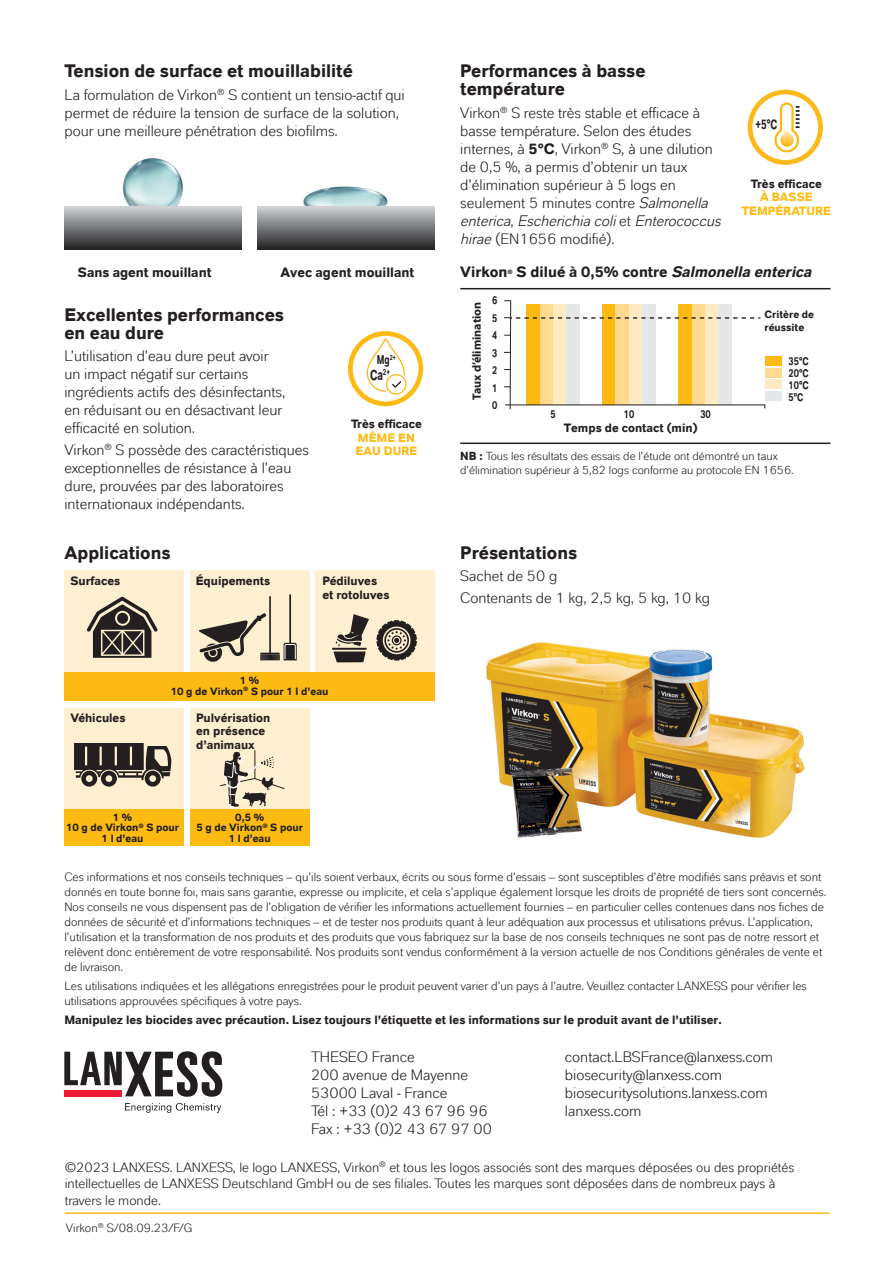
<style>
.page{position:relative;width:895px;height:1265px;background:#fff}
.page>*{position:absolute;margin:0;border:0;box-sizing:border-box;transform-origin:0 0}
.t1{font:700 35.1px "Lanxess";color:#8e70b2}
.t2{font:700 18px/18px "Lanxess";color:#231f20}
.t3{font:15px/18px "Lanxess";color:#231f20}
.t4{font:italic 700 15px "Lanxess";color:#231f20}
.t5{font:700 15px "Lanxess";color:#231f20}
.t6{font:700 14.4px "Lanxess Cond V1";color:#231f20}
.t7{font:13.5px/16.5px "Lanxess";color:#231f20}
.t8{font:700 13.5px "Lanxess";color:#231f20}
.t9{font:700 13.35px "Lanxess Cond V1";color:#231f20}
.t10{font:700 12.3px "Lanxess Cond V1";color:#231f20}
.t11{font:12px/15px "Lanxess";color:#231f20}
.t12{font:700 12px/13.5px "Lanxess";color:#231f20}
.t13{font:700 12px/13.5px "Lanxess";color:#fcba13}
.t14{font:700 12px "Myriad Pro";color:#231f20}
.t15{font:11.7px/13px "Lanxess";color:#231f20}
.t16{font:700 10.95px/17.5px "Lanxess Cond V1";color:#231f20;text-align:justify;scale:1.11 1}
.t17{font:700 10.5px/10.5px "Lanxess";color:#231f20;text-align:center}
.t18{font:700 6.15px "Lanxess";color:#231f20}
.s1{font-weight:700}
.s2{font-style:italic}
.s3{font-style:normal}
</style>
<div class="page">
<div style="left:64px;top:708px;width:119px;height:101px;background:#feefd0"></div>
<div style="left:190px;top:708px;width:119px;height:101px;background:#feefd0"></div>
<div style="left:64px;top:570px;width:119px;height:102px;background:#feefd0"></div>
<div style="left:190px;top:570px;width:119px;height:102px;background:#feefd0"></div>
<div style="left:315px;top:570px;width:119px;height:102px;background:#feefd0"></div>
<hr style="left:289px;top:594px;width:2px;height:51px;background:#231f20">
<svg style="left:199px;top:596px;width:97px;height:66px"></svg>
<svg style="left:376px;top:620px;width:41px;height:40px"></svg>
<hr style="left:332px;top:648px;width:34px;height:2px;background:#231f20">
<svg style="left:333px;top:614px;width:36px;height:48px"></svg>
<svg style="left:87px;top:597px;width:71px;height:61px"></svg>
<hr style="left:65px;top:1212px;width:764px;height:2px;background:#fcba13">
<svg style="left:64px;top:1051px;width:158px;height:46px"></svg>
<svg style="left:125px;top:1103px;width:96px;height:10px"></svg>
<img style="left:486px;top:642px;width:319px;height:196px">
<hr style="left:460px;top:288px;width:370px;height:1px;background:#231f20">
<hr style="left:460px;top:442px;width:370px;height:2px;background:#231f20">
<div style="left:764px;top:356px;width:17px;height:9px;background:#fcba13"></div>
<div style="left:764px;top:368px;width:17px;height:9px;background:#fed98f"></div>
<div style="left:764px;top:380px;width:17px;height:9px;background:#feebc4"></div>
<div style="left:764px;top:391px;width:17px;height:10px;background:#e6e7e9"></div>
<svg style="left:504px;top:300px;width:260px;height:109px"></svg>
<div style="left:64px;top:672px;width:370px;height:29px;background:#fcba13"></div>
<div style="left:64px;top:809px;width:119px;height:37px;background:#fcba13"></div>
<svg style="left:74px;top:744px;width:97px;height:42px"></svg>
<div style="left:190px;top:809px;width:119px;height:37px;background:#fcba13"></div>
<svg style="left:220px;top:750px;width:65px;height:57px"></svg>
<img style="left:303px;top:187px;width:86px;height:20px">
<img style="left:123px;top:158px;width:60px;height:49px">
<div style="left:64px;top:207px;width:178px;height:43px;background:linear-gradient(to bottom,#cbcdd1,#201f20)"></div>
<div style="left:257px;top:207px;width:177px;height:43px;background:linear-gradient(to bottom,#cbcdd1,#201f20)"></div>
<div style="left:747px;top:90px;width:75px;height:75px;border:5px solid #fcb919;border-radius:50%"></div>
<svg style="left:774px;top:102px;width:25px;height:50px"></svg>
<div style="left:348px;top:331px;width:75px;height:75px;border:5px solid #fcba13;border-radius:50%"></div>
<svg style="left:366px;top:338px;width:40px;height:57px"></svg>
<h2 class="t2" style="left:64px;top:61px;width:290px">Tension de surface et mouillabilité</h2>
<p class="t3" style="left:64px;top:85px;width:342px">La formulation de Virkon<sup>®</sup> S contient un tensio-actif qui permet de réduire la tension de surface de la solution, pour une meilleure pénétration des biofilms.</p>
<p class="t8" style="left:78px;top:263px;width:135px">Sans agent mouillant</p>
<p class="t8" style="left:280px;top:263px;width:135px">Avec agent mouillant</p>
<h2 class="t2" style="left:64px;top:304px;width:221px">Excellentes performances en eau dure</h2>
<p class="t3" style="left:64px;top:346px;width:222px">L’utilisation d’eau dure peut avoir un impact négatif sur certains ingrédients actifs des désinfectants, en réduisant ou en désactivant leur efficacité en solution.</p>
<p class="t3" style="left:64px;top:441px;width:246px">Virkon<sup>®</sup> S possède des caractéristiques exceptionnelles de résistance à l’eau dure, prouvées par des laboratoires internationaux indépendants.</p>
<p class="t10" style="left:376px;top:351px;width:21px">Mg<sup>2+</sup></p>
<p class="t6" style="left:370px;top:364px;width:22px">Ca<sup>2+</sup></p>
<p class="t12" style="left:351px;top:417px;width:72px">Très efficace</p>
<p class="t13" style="left:355px;top:430px;width:63px">MÊME EN<br>EAU DURE</p>
<h2 class="t2" style="left:460px;top:61px;width:187px">Performances à basse température</h2>
<p class="t3" style="left:460px;top:103px;width:262px">Virkon<sup>®</sup> S reste très stable et efficace à basse température. Selon des études internes, à <span class="s1">5°C</span>, Virkon<sup>®</sup> S, à une dilution de 0,5 %, a permis d’obtenir un taux d’élimination supérieur à 5 logs en seulement 5 minutes contre <span class="s2">Salmonella enterica</span>, <span class="s2">Escherichia coli</span> et <span class="s2">Enterococcus hirae</span> (EN1656 modifié).</p>
<p class="t5" style="left:460px;top:261px;width:49px">Virkon</p>
<p class="t18" style="left:507px;top:267px;width:7px">®</p>
<p class="t4" style="left:516px;top:261px;width:296px"><span class="s3">S dilué à 0,5% contre</span> Salmonella enterica</p>
<p class="t10" style="left:665px;top:110px;width:21px">Mg<sup>2+</sup></p>
<p class="t9" style="left:755px;top:115px;width:23px">+5ºC</p>
<p class="t6" style="left:658px;top:123px;width:22px">Ca<sup>2+</sup></p>
<p class="t12" style="left:750px;top:176px;width:72px">Très efficace</p>
<p class="t13" style="left:741px;top:190px;width:91px;text-align:center">À BASSE<br>TEMPÉRATURE</p>
<p class="t16" style="left:492px;top:291px;width:6px">6<br>5<br>4<br>3<br>2<br>1<br>0</p>
<p class="t14" style="left:468px;top:400px;width:100px;rotate:-90deg">Taux d’élimination</p>
<p class="t9" style="left:466px;top:356px;width:23px">+4ºC</p>
<p class="t16" style="left:550px;top:405px;width:6px">5</p>
<p class="t16" style="left:623px;top:405px;width:11px">10</p>
<p class="t16" style="left:700px;top:405px;width:11px">30</p>
<p class="t12" style="left:563px;top:420px;width:135px">Temps de contact (min)</p>
<p class="t17" style="left:764px;top:308px;width:51px;line-height:12.6px;text-align:left">Critère de réussite</p>
<p class="t16" style="left:788px;top:354px;width:20px;line-height:12px">35ºC 20ºC 10ºC 5ºC</p>
<p class="t15" style="left:460px;top:449px;width:335px"><span class="s1">NB :</span> Tous les résultats des essais de l’étude ont démontré un taux d’élimination supérieur à 5,82 logs conforme au protocole EN 1656.</p>
<h2 class="t2" style="left:64px;top:542px;width:108px">Applications</h2>
<h2 class="t2" style="left:460px;top:542px;width:118px">Présentations</h2>
<p class="t3" style="left:460px;top:564px;width:251px;line-height:22.2px">Sachet de 50 g<br>Contenants de 1 kg, 2,5 kg, 5 kg, 10 kg</p>
<p class="t12" style="left:70px;top:573px;width:51px">Surfaces</p>
<p class="t12" style="left:196px;top:573px;width:76px">Équipements</p>
<p class="t12" style="left:322px;top:573px;width:69px">Pédiluves et rotoluves</p>
<p class="t12" style="left:71px;top:710px;width:56px">Véhicules</p>
<p class="t17" style="left:171px;top:674px;width:159px">1 %<br>10 g de Virkon<sup>®</sup> S pour 1 l d’eau</p>
<p class="t12" style="left:196px;top:710px;width:76px">Pulvérisation en présence d’animaux</p>
<p class="t17" style="left:66px;top:811px;width:114px">1 %<br>10 g de Virkon<sup>®</sup> S pour<br>1 l d’eau</p>
<p class="t17" style="left:196px;top:811px;width:108px">0,5 %<br>5 g de Virkon<sup>®</sup> S pour<br>1 l d’eau</p>
<p class="t11" style="left:64px;top:869px;width:763px">Ces informations et nos conseils techniques – qu’ils soient verbaux, écrits ou sous forme d’essais – sont susceptibles d’être modifiés sans préavis et sont donnés en toute bonne foi, mais sans garantie, expresse ou implicite, et cela s’applique également lorsque les droits de propriété de tiers sont concernés.<br>Nos conseils ne vous dispensent pas de l’obligation de vérifier les informations actuellement fournies – en particulier celles contenues dans nos fiches de données de sécurité et d’informations techniques – et de tester nos produits quant à leur adéquation aux processus et utilisations prévus. L’application, l’utilisation et la transformation de nos produits et des produits que vous fabriquez sur la base de nos conseils techniques ne sont pas de notre ressort et relèvent donc entièrement de votre responsabilité. Nos produits sont vendus conformément à la version actuelle de nos Conditions générales de vente et de livraison.</p>
<p class="t11" style="left:64px;top:978px;width:743px">Les utilisations indiquées et les allégations enregistrées pour le produit peuvent varier d’un pays à l’autre. Veuillez contacter LANXESS pour vérifier les utilisations approuvées spécifiques à votre pays.</p>
<p class="t12" style="left:64px;top:1012px;width:658px">Manipulez les biocides avec précaution. Lisez toujours l’étiquette et les informations sur le produit avant de l’utiliser.</p>
<h1 class="t1" style="left:338px;top:917px;width:23px">+</h1>
<p class="t3" style="left:311px;top:1047px;width:182px">THESEO France<br>200 avenue de Mayenne<br>53000 Laval - France<br>Tél : +33 (0)2 43 67 96 96<br>Fax : +33 (0)2 43 67 97 00</p>
<p class="t3" style="left:564px;top:1047px;width:210px">contact.LBSFrance@lanxess.com biosecurity@lanxess.com biosecuritysolutions.lanxess.com lanxess.com</p>
<p class="t7" style="left:65px;top:1158px;width:730px">©2023 LANXESS. LANXESS, le logo LANXESS, Virkon<sup>®</sup> et tous les logos associés sont des marques déposées ou des propriétés intellectuelles de LANXESS Deutschland GmbH ou de ses filiales. Toutes les marques sont déposées dans de nombreux pays à travers le monde.</p>
<p class="t11" style="left:66px;top:1219px;width:128px">Virkon<sup>®</sup> S/08.09.23/F/G</p>
</div>
